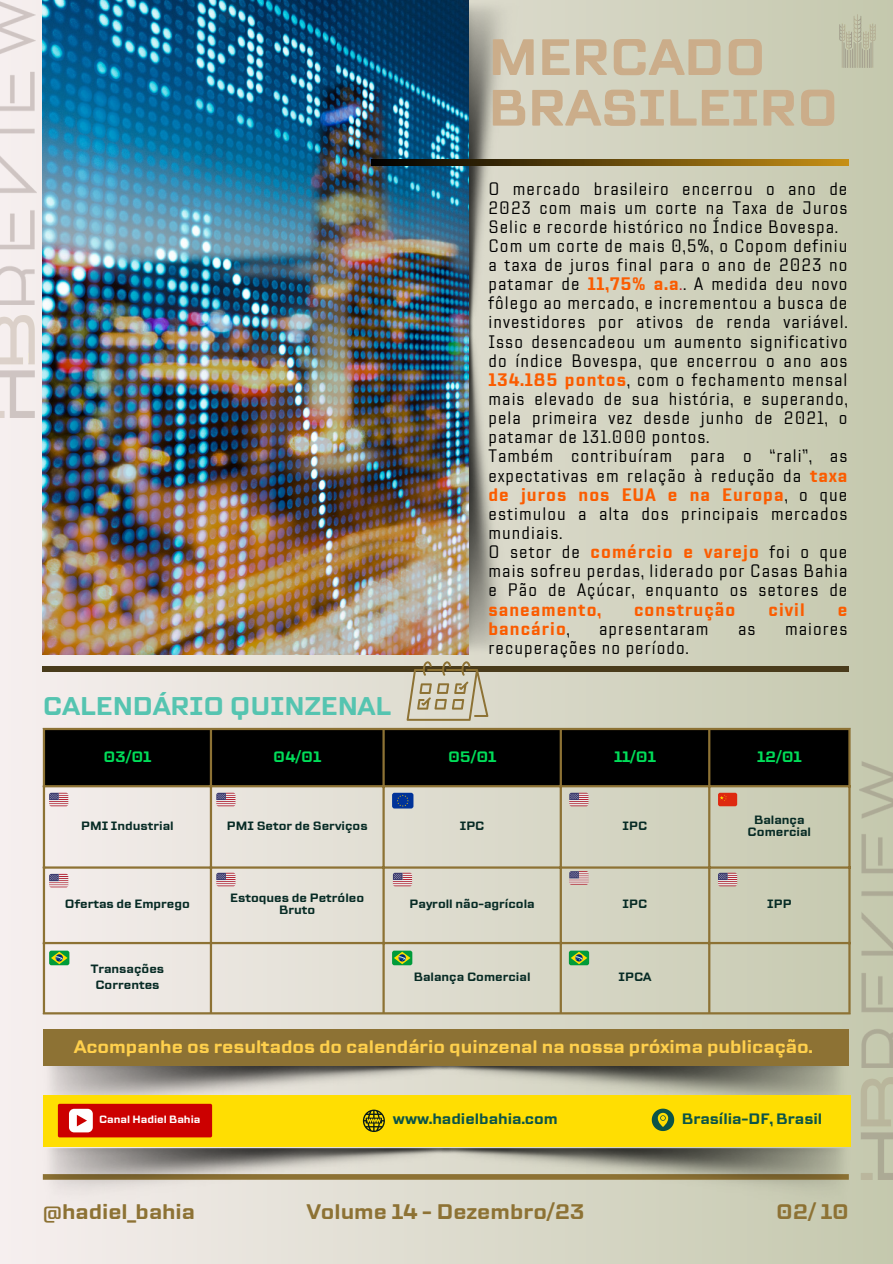
<style>
.page{position:relative;width:893px;height:1264px;background:#fff}
.page>*{position:absolute;margin:0;border:0;box-sizing:border-box;transform-origin:0 0}
.t1{font:700 51px/50.7px "TT Lakes Neue";color:#cbad8a}
.t2{font:700 25.5px "TT Lakes Neue";color:#55c4b0}
.t3{font:700 21px "TT Lakes Neue";color:#8d7234}
.t4{font:18px/19.2px "TT Lakes Neue Cond";letter-spacing:.06em;color:#000;text-align:justify}
.t5{font:700 18px "TT Lakes Neue";color:#ffd04c}
.t6{font:700 18px "TT Lakes Neue Cond";letter-spacing:.06em;color:#fb5c00}
.t7{font:700 15px "TT Lakes Neue";color:#0b5448}
.t8{font:700 15px "TT Lakes Neue";color:#00de59}
.t9{font:700 12px/12px "TT Lakes Neue";color:#072b25;text-align:center}
.t10{font:700 10.5px "TT Lakes Neue";color:#fff}
.s1{font-weight:700;color:#fb5c00}
.s2{color:#b22334}
.s3{font-weight:400;color:#000}
</style>
<div class="page">
<div style="left:0;top:0;width:892px;height:1263px;background:linear-gradient(to right,#f4edec,#c5c8ad)"></div>
<img style="left:468px;top:0;width:51px;height:654px">
<img style="left:43px;top:0;width:425px;height:654px">
<img style="left:43px;top:1065px;width:805px;height:30px">
<div style="left:43px;top:1095px;width:807px;height:51px;background:#ffde02"></div>
<svg style="left:651px;top:1108px;width:23px;height:18px"></svg>
<svg style="left:363px;top:1109px;width:22px;height:17px"></svg>
<div style="left:45px;top:730px;width:803px;height:55px;background:#000"></div>
<hr style="left:43px;top:730px;width:2px;height:282px;background:#8d7234">
<hr style="left:210px;top:730px;width:2px;height:282px;background:#8d7234">
<hr style="left:382px;top:730px;width:2px;height:282px;background:#8d7234">
<hr style="left:559px;top:730px;width:3px;height:282px;background:#8d7234">
<hr style="left:708px;top:730px;width:2px;height:282px;background:#8d7234">
<hr style="left:848px;top:730px;width:2px;height:282px;background:#8d7234">
<hr style="left:43px;top:728px;width:807px;height:2px;background:#8d7234">
<hr style="left:43px;top:785px;width:807px;height:2px;background:#8d7234">
<hr style="left:43px;top:866px;width:807px;height:2px;background:#8d7234">
<hr style="left:43px;top:941px;width:807px;height:3px;background:#8d7234">
<hr style="left:43px;top:1012px;width:807px;height:2px;background:#8d7234">
<svg style="left:371px;top:160px;width:477px;height:6px;background:#62470a"></svg>
<div style="left:43px;top:666px;width:805px;height:6px;background:#493b1b"></div>
<svg style="left:406px;top:661px;width:82px;height:59px;background:#c1b99f"></svg>
<img style="left:836px;top:14px;width:42px;height:56px">
<img style="left:0;top:315px;width:38px;height:102px">
<img style="left:0;top:0;width:37px;height:305px">
<img style="left:857px;top:1077px;width:35px;height:102px">
<img style="left:859px;top:750px;width:33px;height:317px">
<div style="left:58px;top:1103px;width:154px;height:34px;background:#c00;border-radius:2px"></div>
<div style="left:69px;top:1108px;width:24px;height:24px;background:#fff;border-radius:5px"></div>
<svg style="left:77px;top:1115px;width:10px;height:11px"></svg>
<div style="left:43px;top:1029px;width:805px;height:36px;background:#8d7234"></div>
<svg style="left:569px;top:792px;width:19px;height:14px"></svg>
<img style="left:43px;top:1126px;width:808px;height:86px">
<div style="left:392px;top:792px;width:21px;height:16px;background:#039;border-radius:2px"></div>
<svg style="left:397px;top:795px;width:11px;height:11px"></svg>
<svg style="left:216px;top:792px;width:19px;height:14px"></svg>
<svg style="left:393px;top:872px;width:19px;height:14px"></svg>
<svg style="left:569px;top:871px;width:19px;height:13px"></svg>
<svg style="left:718px;top:872px;width:19px;height:14px"></svg>
<svg style="left:49px;top:792px;width:19px;height:14px"></svg>
<svg style="left:49px;top:873px;width:19px;height:14px"></svg>
<svg style="left:216px;top:872px;width:19px;height:14px"></svg>
<div style="left:718px;top:792px;width:19px;height:14px;background:#de2910;border-radius:2px"></div>
<svg style="left:720px;top:795px;width:6px;height:6px"></svg>
<div style="left:392px;top:950px;width:20px;height:15px;background:#009b3a;border-radius:2px"></div>
<svg style="left:394px;top:951px;width:16px;height:13px"></svg>
<div style="left:569px;top:950px;width:20px;height:15px;background:#009b3a;border-radius:2px"></div>
<svg style="left:571px;top:951px;width:16px;height:13px"></svg>
<div style="left:49px;top:950px;width:20px;height:15px;background:#009b3a;border-radius:2px"></div>
<svg style="left:51px;top:951px;width:17px;height:13px"></svg>
<p class="t1" style="left:488px;top:32px;width:351px">MERCADO<br>BRASILEIRO</p>
<p class="t2" style="left:43px;top:688px;width:350px">CALENDÁRIO QUINZENAL</p>
<p class="t4" style="left:488px;top:179px;width:360px">O mercado brasileiro encerrou o ano de 2023 com mais um corte na Taxa de Juros Selic e recorde histórico no Índice Bovespa.</p>
<p class="t4" style="left:488px;top:236px;width:360px">Com um corte de mais 0,5%, o Copom definiu a taxa de juros final para o ano de 2023 no patamar de <span class="s1">11,75% a.a</span><span class="s2">.</span>. A medida deu novo fôlego ao mercado, e incrementou a busca de investidores por ativos de renda variável.<br>Isso desencadeou um aumento significativo do índice Bovespa, que encerrou o ano aos <span class="s1">134.185 pontos</span>, com o fechamento mensal mais elevado de sua história, e superando, pela primeira vez desde junho de 2021, o patamar de 131.000 pontos.</p>
<p class="t4" style="left:488px;top:446px;width:360px">Também contribuíram para o “rali”, as expectativas em relação à redução da <span class="s1">taxa de juros nos EUA e na Europa</span>, o que estimulou a alta dos principais mercados mundiais.</p>
<p class="t4" style="left:488px;top:542px;width:360px">O setor de <span class="s1">comércio e varejo</span> foi o que mais sofreu perdas, liderado por Casas Bahia e Pão de Açúcar, enquanto os setores de <span class="s1">saneamento,</span></p>
<p class="t6" style="left:634px;top:596px;width:103px">construção</p>
<p class="t6" style="left:768px;top:596px;width:38px">civil</p>
<p class="t6" style="left:837px;top:596px;width:11px">e</p>
<p class="t6" style="left:488px;top:615px;width:83px">bancário<span class="s3">,</span></p>
<p class="t4" style="left:599px;top:618px;width:111px">apresentaram</p>
<p class="t4" style="left:738px;top:618px;width:19px">as</p>
<p class="t4" style="left:785px;top:618px;width:64px">maiores</p>
<p class="t4" style="left:488px;top:638px;width:201px">recuperações no período.</p>
<p class="t8" style="left:103px;top:746px;width:49px">03/01</p>
<p class="t8" style="left:273px;top:746px;width:49px">04/01</p>
<p class="t8" style="left:448px;top:746px;width:50px">05/01</p>
<p class="t8" style="left:614px;top:746px;width:43px">11/01</p>
<p class="t8" style="left:757px;top:746px;width:46px">12/01</p>
<p class="t9" style="left:81px;top:819px;width:94px">PMI Industrial</p>
<p class="t9" style="left:227px;top:819px;width:142px">PMI Setor de Serviços</p>
<p class="t9" style="left:460px;top:819px;width:26px">IPC</p>
<p class="t9" style="left:622px;top:819px;width:26px">IPC</p>
<p class="t9" style="left:747px;top:813px;width:65px">Balança<br>Comercial</p>
<p class="t9" style="left:65px;top:898px;width:126px">Ofertas de Emprego</p>
<p class="t9" style="left:230px;top:892px;width:135px">Estoques de Petróleo<br>Bruto</p>
<p class="t9" style="left:409px;top:898px;width:127px">Payroll não-agrícola</p>
<p class="t9" style="left:622px;top:898px;width:26px">IPC</p>
<p class="t9" style="left:767px;top:898px;width:26px">IPP</p>
<p class="t9" style="left:91px;top:960px;width:75px;line-height:16px">Transações<br>Correntes</p>
<p class="t9" style="left:414px;top:970px;width:118px">Balança Comercial</p>
<p class="t9" style="left:618px;top:970px;width:34px">IPCA</p>
<p class="t5" style="left:74px;top:1033px;width:740px">Acompanhe os resultados do calendário quinzenal na nossa próxima publicação.</p>
<p class="t10" style="left:99px;top:1112px;width:103px">Canal Hadiel Bahia</p>
<p class="t7" style="left:393px;top:1108px;width:166px">www.hadielbahia.com</p>
<p class="t7" style="left:681px;top:1108px;width:142px">Brasília-DF, Brasil</p>
<p class="t3" style="left:43px;top:1196px;width:154px">@hadiel_bahia</p>
<p class="t3" style="left:776px;top:1196px;width:74px">02/ 10</p>
<p class="t3" style="left:307px;top:1196px;width:279px">Volume 14 - Dezembro/23</p>
</div>
